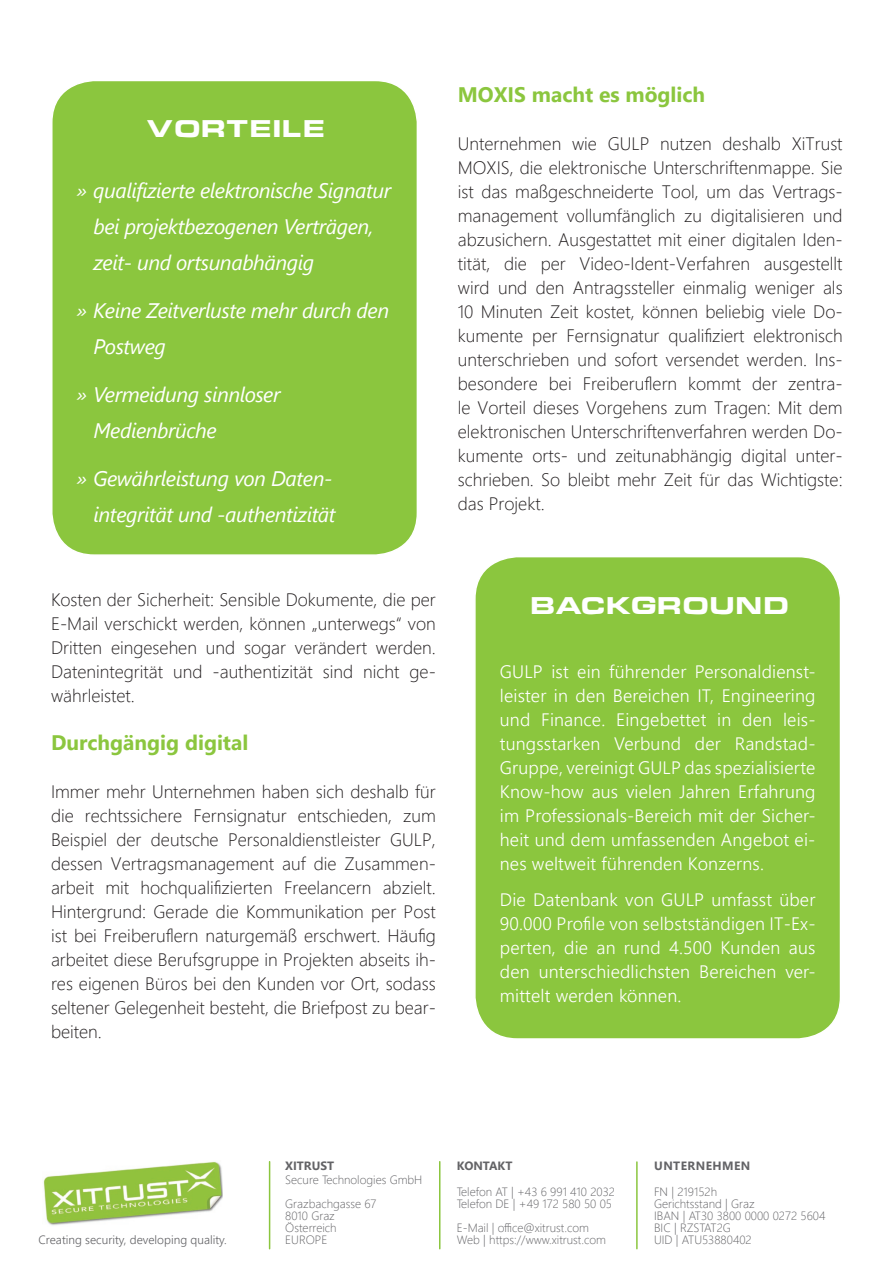
<style>
.page{position:relative;width:893px;height:1263px;background:#fff}
.page>*{position:absolute;margin:0;border:0;box-sizing:border-box;transform-origin:0 0}
.t1{font:700 24px "Eurasia Ex";color:#fff}
.t2{font:italic 21px/36px "Segoe UI";letter-spacing:-.02em;color:#fff}
.t3{font:700 21px "Segoe UI";color:#8bc63e}
.t4{font:300 18px/24px "Segoe UI";color:#231f20;text-align:justify}
.t5{font:300 18px/24px "Segoe UI";letter-spacing:.01em;color:#fff;text-align:justify}
.t6{font:300 12px/12px "Segoe UI";color:#636366}
.t7{font:300 12px "Segoe UI";color:#636366}
.t8{font:700 12px "Segoe UI";color:#636366}
.t9{font:700 12px "Segoe UI";letter-spacing:.035em;color:#636366}
</style>
<div class="page">
<img style="left:43px;top:1162px;width:180px;height:64px">
<hr style="left:269px;top:1162px;width:1px;height:87px;background:#8bc63e">
<hr style="left:439px;top:1162px;width:1px;height:87px;background:#8bc63e">
<hr style="left:636px;top:1162px;width:2px;height:87px;background:#8bc63e">
<div style="left:475px;top:557px;width:365px;height:482px;background:#8bc63e;border-radius:43px"></div>
<div style="left:474px;top:556px;width:367px;height:484px;border:2px solid #fff;border-radius:43px"></div>
<div style="left:52px;top:80px;width:365px;height:475px;background:#8bc63e;border-radius:43px"></div>
<div style="left:51px;top:80px;width:367px;height:476px;border:2px solid #fff;border-radius:43px"></div>
<h1 class="t1" style="left:145px;top:114px;width:181px">VORTEILE</h1>
<p class="t2" style="left:94px;top:169px;width:299px;text-indent:-17px">» qualifizierte elektronische Signatur bei projektbezogenen Verträgen, zeit- und ortsunabhängig</p>
<p class="t2" style="left:94px;top:289px;width:297px;text-indent:-17px">» Keine Zeitverluste mehr durch den<br>Postweg</p>
<p class="t2" style="left:94px;top:373px;width:188px;text-indent:-17px">» Vermeidung sinnloser<br>Medienbrüche</p>
<p class="t2" style="left:77px;top:457px;width:261px;text-align:right">» Gewährleistung von Daten&shy;integrität und -authentizität</p>
<p class="t3" style="left:458px;top:75px;width:249px">MOXIS macht es möglich</p>
<p class="t4" style="left:458px;top:130px;width:386px">Unternehmen wie GULP nutzen deshalb XiTrust MOXIS, die elektronische Unterschriftenmappe. Sie ist das maßgeschneiderte Tool, um das Vertrags&shy;management vollumfänglich zu digitalisieren und abzusichern. Ausgestattet mit einer digitalen Iden&shy;tität, die per Video-Ident-Verfahren ausgestellt wird und den Antragssteller einmalig weniger als 10 Minuten Zeit kostet, können beliebig viele Do&shy;kumente per Fernsignatur qualifiziert elektronisch unterschrieben und sofort versendet werden. Ins&shy;besondere bei Freiberuflern kommt der zentra&shy;le Vorteil dieses Vorgehens zum Tragen: Mit dem elektronischen Unterschriftenverfahren werden Do&shy;kumente orts- und zeitunabhängig digital unter&shy;schrieben. So bleibt mehr Zeit für das Wichtigste: das Projekt.</p>
<p class="t4" style="left:51px;top:586px;width:386px">Kosten der Sicherheit: Sensible Dokumente, die per</p>
<h1 class="t1" style="left:528px;top:591px;width:260px">BACKGROUND</h1>
<p class="t4" style="left:51px;top:610px;width:386px">E-Mail verschickt werden, können „unterwegs“ von Dritten eingesehen und sogar verändert werden.<br>Datenintegrität und -authentizität sind nicht ge&shy;währleistet.</p>
<p class="t3" style="left:51px;top:723px;width:199px">Durchgängig digital</p>
<p class="t4" style="left:51px;top:778px;width:386px">Immer mehr Unternehmen haben sich deshalb für die rechtssichere Fernsignatur entschieden, zum Beispiel der deutsche Personaldienstleister GULP, dessen Vertragsmanagement auf die Zusammen&shy;arbeit mit hochqualifizierten Freelancern abzielt.<br>Hintergrund: Gerade die Kommunikation per Post ist bei Freiberuflern naturgemäß erschwert. Häufig arbeitet diese Berufsgruppe in Projekten abseits ih&shy;res eigenen Büros bei den Kunden vor Ort, sodass seltener Gelegenheit besteht, die Briefpost zu bear&shy;beiten.</p>
<p class="t5" style="left:500px;top:658px;width:317px">GULP ist ein führender Personaldienst&shy;leister in den Bereichen IT, Engineering und Finance. Eingebettet in den leis&shy;tungsstarken Verbund der Randstad-Gruppe, vereinigt GULP das spezialisierte Know-how aus vielen Jahren Erfahrung im Professionals-Bereich mit der Sicher&shy;heit und dem umfassenden Angebot ei&shy;nes weltweit führenden Konzerns.</p>
<p class="t5" style="left:500px;top:886px;width:317px">Die Datenbank von GULP umfasst über 90.000 Profile von selbstständigen IT-Ex&shy;perten, die an rund 4.500 Kunden aus den unterschiedlichsten Bereichen ver&shy;mittelt werden können.</p>
<p class="t8" style="left:285px;top:1154px;width:50px">XITRUST</p>
<p class="t6" style="left:285px;top:1167px;width:139px;line-height:24px">Secure Technologies GmbH<br>Grazbachgasse 67</p>
<p class="t6" style="left:285px;top:1209px;width:53px">8010 Graz<br>Österreich<br>EUROPE</p>
<p class="t8" style="left:457px;top:1154px;width:57px">KONTAKT</p>
<p class="t6" style="left:457px;top:1185px;width:160px">Telefon AT | +43 6 991 410 2032<br>Telefon DE | +49 172 580 50 05</p>
<p class="t6" style="left:457px;top:1221px;width:151px">E-Mail | office@xitrust.com<br>Web | https://www.xitrust.com</p>
<p class="t9" style="left:654px;top:1154px;width:98px">UNTERNEHMEN</p>
<p class="t6" style="left:654px;top:1185px;width:173px">FN | 219152h<br>Gerichtsstand | Graz<br>IBAN | AT30 3800 0000 0272 5604<br>BIC | RZSTAT2G</p>
<p class="t7" style="left:38px;top:1228px;width:190px">Creating security, developing quality.</p>
<p class="t6" style="left:654px;top:1233px;width:99px">UID | ATU53880402</p>
</div>
